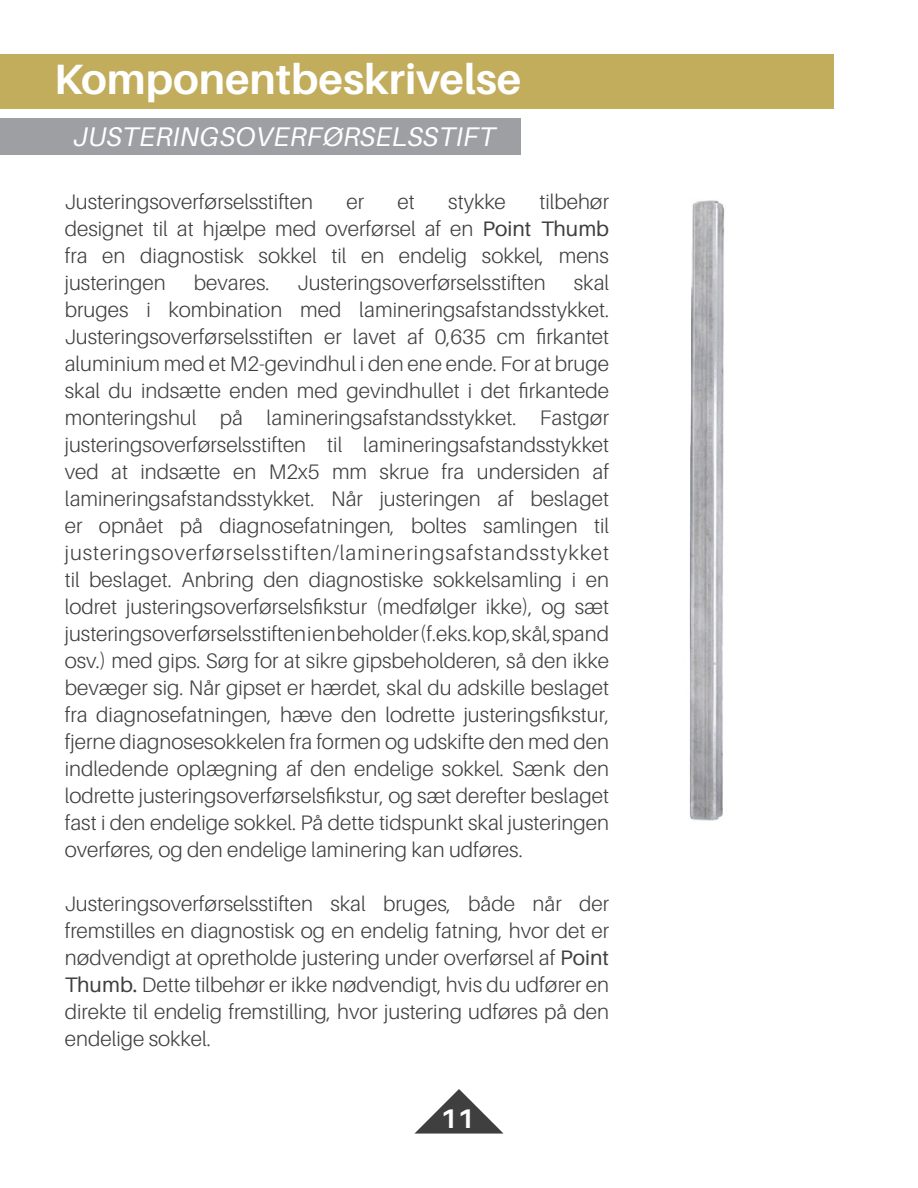
<style>
.page{position:relative;width:918px;height:1188px;background:#fff}
.page>*{position:absolute;margin:0;border:0;box-sizing:border-box;transform-origin:0 0}
.regular_paragraph{font:700 42.45px "Aileron";color:#fff}
.t1{font:italic 27px "Aileron";letter-spacing:.01em;color:#fff}
.Paragraph_Style_1{font:700 27px "Aileron";color:#fff}
.t2{font:300 21px/27px "Aileron";color:#3f3f3f;text-align:justify}
.s1{font-weight:400}
</style>
<div class="page">
<div style="left:0;top:118px;width:521px;height:37px;background:#9d9fa2"></div>
<svg style="left:414px;top:1089px;width:90px;height:45px"></svg>
<div style="left:0;top:54px;width:833px;height:54px;background:#c2ad5c"></div>
<img style="left:689px;top:200px;width:36px;height:621px">
<p class="regular_paragraph" style="left:54px;top:56px;width:469px">Komponentbeskrivelse</p>
<p class="t1" style="left:74px;top:122px;width:423px">JUSTERINGSOVERFØRSELSSTIFT</p>
<p class="t2" style="left:65px;top:189px;width:250px">Justeringsoverførselsstiften</p>
<p class="t2" style="left:346px;top:189px;width:19px">er</p>
<p class="t2" style="left:398px;top:189px;width:19px">et</p>
<p class="t2" style="left:448px;top:189px;width:59px">stykke</p>
<p class="t2" style="left:65px;top:189px;width:546px;text-indent:475px">tilbehør designet til at hjælpe med overførsel af en <span class="s1">Point Thumb </span>fra en diagnostisk sokkel til en endelig sokkel, mens justeringen</p>
<p class="t2" style="left:194px;top:270px;width:77px">bevares.</p>
<p class="t2" style="left:298px;top:270px;width:250px">Justeringsoverførselsstiften</p>
<p class="t2" style="left:65px;top:270px;width:546px;text-indent:509px">skal bruges i kombination med lamineringsafstandsstykket.<br>Justeringsoverførselsstiften er lavet af 0,635 cm firkantet aluminium med et M2-gevindhul i den ene ende. For at bruge skal du indsætte enden med gevindhullet i det firkantede monteringshul på lamineringsafstandsstykket. Fastgør justeringsoverførselsstiften til lamineringsafstandsstykket ved at indsætte en M2x5 mm skrue fra undersiden af lamineringsafstandsstykket. Når justeringen af beslaget er opnået på diagnosefatningen, boltes samlingen til justeringsoverførselsstiften/lamineringsafstandsstykket til beslaget. Anbring den diagnostiske sokkelsamling i en lodret justeringsoverførselsfikstur (medfølger ikke), og sæt justeringsoverførselsstiften i en beholder (f.eks. kop, skål, spand osv.) med gips. Sørg for at sikre gipsbeholderen, så den ikke bevæger sig. Når gipset er hærdet, skal du adskille beslaget fra diagnosefatningen, hæve den lodrette justeringsfikstur, fjerne diagnosesokkelen fra formen og udskifte den med den indledende oplægning af den endelige sokkel. Sænk den lodrette justeringsoverførselsfikstur, og sæt derefter beslaget fast i den endelige sokkel. På dette tidspunkt skal justeringen overføres, og den endelige laminering kan udføres.</p>
<p class="t2" style="left:65px;top:891px;width:546px">Justeringsoverførselsstiften skal bruges, både når der fremstilles en diagnostisk og en endelig fatning, hvor det er nødvendigt at opretholde justering under overførsel af <span class="s1">Point Thumb.</span> Dette tilbehør er ikke nødvendigt, hvis du udfører en direkte til endelig fremstilling, hvor justering udføres på den endelige sokkel.</p>
<p class="Paragraph_Style_1" style="left:441px;top:1103px;width:35px">11</p>
</div>
